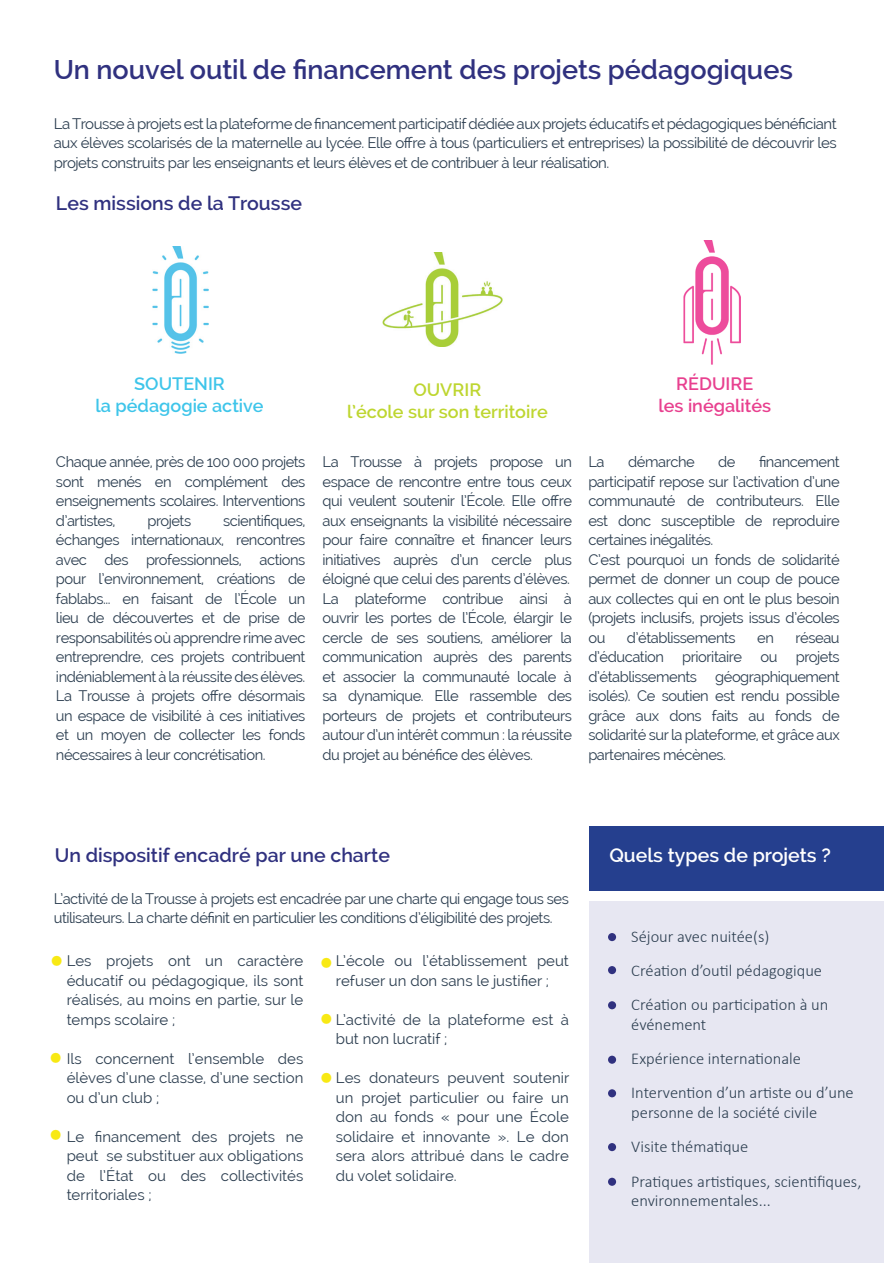
<style>
.page{position:relative;width:893px;height:1263px;background:#fff}
.page>*{position:absolute;margin:0;border:0;box-sizing:border-box;transform-origin:0 0}
.t1{font:37.5px "Minion Pro";color:#f8e914}
.t2{font:600 27px "Raleway";color:#30317f}
.t3{font:600 19.5px "Raleway";color:#30317f}
.t4{font:600 19.5px "Raleway";color:#fff}
.t5{font:600 18px "Raleway";color:#bed630}
.t6{font:600 18px "Raleway";color:#3ec5ea}
.t7{font:600 18px "Raleway";color:#e8408f}
.t8{font:300 16.5px/19.8px "Calibri";color:#2c3e50}
.t9{font:15px/19.5px "Raleway";letter-spacing:-.03em;color:#2c3e50;text-align:justify}
.t10{font:15px/19.5px "Raleway";color:#2c3e50}
</style>
<div class="page">
<img style="left:152px;top:247px;width:57px;height:106px">
<img style="left:684px;top:240px;width:56px;height:124px">
<img style="left:382px;top:253px;width:121px;height:93px">
<div style="left:589px;top:826px;width:295px;height:64px;background:#253f8e"></div>
<div style="left:589px;top:902px;width:295px;height:361px;background:#e7e7f2"></div>
<div style="left:608px;top:933px;width:8px;height:8px;background:#30317f;border-radius:50%"></div>
<div style="left:608px;top:966px;width:8px;height:8px;background:#30317f;border-radius:50%"></div>
<div style="left:608px;top:1001px;width:8px;height:8px;background:#30317f;border-radius:50%"></div>
<div style="left:608px;top:1056px;width:8px;height:8px;background:#30317f;border-radius:50%"></div>
<div style="left:608px;top:1089px;width:8px;height:8px;background:#30317f;border-radius:50%"></div>
<div style="left:608px;top:1143px;width:8px;height:8px;background:#30317f;border-radius:50%"></div>
<div style="left:608px;top:1178px;width:8px;height:8px;background:#30317f;border-radius:50%"></div>
<p class="t2" style="left:54px;top:54px;width:741px">Un nouvel outil de financement des projets pédagogiques</p>
<p class="t9" style="left:54px;top:114px;width:784px">La Trousse à projets est la plateforme de financement participatif dédiée aux projets éducatifs et pédagogiques bénéficiant aux élèves scolarisés de la maternelle au lycée. Elle offre à tous (particuliers et entreprises) la possibilité de découvrir les projets construits par les enseignants et leurs élèves et de contribuer à leur réalisation.</p>
<p class="t3" style="left:56px;top:192px;width:248px">Les missions de la Trousse</p>
<p class="t6" style="left:134px;top:374px;width:92px">SOUTENIR</p>
<p class="t6" style="left:96px;top:395px;width:170px">la pédagogie active</p>
<p class="t9" style="left:56px;top:452px;width:251px">Chaque année, près de 100 000 projets sont menés en complément des enseignements scolaires. Interventions d’artistes,</p>
<p class="t9" style="left:56px;top:511px;width:251px;text-indent:167px">scientifiques, échanges internationaux, rencontres avec des professionnels, actions pour l’environnement, créations de fablabs... en faisant de l’École un lieu de découvertes et de prise de responsabilités où apprendre rime avec entreprendre, ces projets contribuent indéniablement à la réussite des élèves.</p>
<p class="t9" style="left:56px;top:686px;width:251px">La Trousse à projets offre désormais un espace de visibilité à ces initiatives et un moyen de collecter les fonds nécessaires à leur concrétisation.</p>
<p class="t9" style="left:148px;top:511px;width:45px">projets</p>
<p class="t5" style="left:413px;top:379px;width:70px">OUVRIR</p>
<p class="t5" style="left:347px;top:401px;width:202px">l’école sur son territoire</p>
<p class="t9" style="left:323px;top:452px;width:251px">La Trousse à projets propose un espace de rencontre entre tous ceux qui veulent soutenir l’École. Elle offre aux enseignants la visibilité nécessaire pour faire connaître et financer leurs initiatives auprès d’un cercle plus éloigné que celui des parents d’élèves.</p>
<p class="t9" style="left:323px;top:589px;width:251px">La plateforme contribue ainsi à ouvrir les portes de l’École, élargir le cercle de ses soutiens, améliorer la communication auprès des parents et associer la communauté locale à sa dynamique. Elle rassemble des porteurs de projets et contributeurs autour d’un intérêt commun : la réussite du projet au bénéfice des élèves.</p>
<p class="t7" style="left:676px;top:374px;width:79px">RÉDUIRE</p>
<p class="t7" style="left:658px;top:395px;width:114px">les inégalités</p>
<p class="t9" style="left:588px;top:452px;width:253px;text-indent:171px">financement participatif repose sur l’activation d’une communauté de contributeurs. Elle est donc susceptible de reproduire certaines inégalités.</p>
<p class="t9" style="left:588px;top:550px;width:253px">C’est pourquoi un fonds de solidarité permet de donner un coup de pouce aux collectes qui en ont le plus besoin (projets inclusifs, projets issus d’écoles ou</p>
<p class="t9" style="left:588px;top:452px;width:18px">La</p>
<p class="t9" style="left:628px;top:452px;width:68px">démarche</p>
<p class="t9" style="left:718px;top:452px;width:19px">de</p>
<p class="t9" style="left:588px;top:628px;width:253px;text-indent:207px">réseau d’éducation prioritaire ou projets d’établissements géographiquement isolés). Ce soutien est rendu possible grâce aux dons faits au fonds de solidarité sur la plateforme, et grâce aux partenaires mécènes.</p>
<p class="t9" style="left:627px;top:628px;width:110px">d’établissements</p>
<p class="t9" style="left:757px;top:628px;width:18px">en</p>
<p class="t3" style="left:55px;top:844px;width:337px">Un dispositif encadré par une charte</p>
<p class="t4" style="left:609px;top:844px;width:223px">Quels types de projets ?</p>
<p class="t9" style="left:54px;top:888px;width:517px">L’activité de la Trousse à projets est encadrée par une charte qui engage tous ses utilisateurs. La charte définit en particulier les conditions d’éligibilité des projets.</p>
<p class="t1" style="left:49px;top:931px;width:16px">•</p>
<p class="t9" style="left:67px;top:951px;width:238px">Les projets ont un caractère éducatif ou pédagogique, ils sont réalisés, au moins en partie, sur le temps scolaire ;</p>
<p class="t9" style="left:67px;top:1049px;width:238px">Ils concernent l’ensemble des élèves d’une classe, d’une section ou d’un club ;</p>
<p class="t9" style="left:67px;top:1127px;width:238px">Le financement des projets ne peut se substituer aux obligations de l’État ou des collectivités territoriales ;</p>
<p class="t1" style="left:48px;top:1029px;width:16px">•</p>
<p class="t1" style="left:48px;top:1106px;width:16px">•</p>
<p class="t10" style="left:336px;top:951px;width:235px">L’école ou l’établissement peut refuser un don sans le justifier ;</p>
<p class="t10" style="left:336px;top:1010px;width:235px">L’activité de la plateforme est à but non lucratif ;</p>
<p class="t9" style="left:336px;top:1068px;width:235px">Les donateurs peuvent soutenir un projet particulier ou faire un don au fonds « pour une École solidaire et innovante ». Le don sera alors attribué dans le cadre du volet solidaire.</p>
<p class="t1" style="left:319px;top:933px;width:16px">•</p>
<p class="t1" style="left:319px;top:990px;width:16px">•</p>
<p class="t1" style="left:319px;top:1049px;width:16px">•</p>
<p class="t8" style="left:631px;top:926px;width:140px">Séjour avec nuitée(s)</p>
<p class="t8" style="left:631px;top:960px;width:192px">Création d’outil pédagogique</p>
<p class="t8" style="left:631px;top:994px;width:199px">Création ou participation à un événement</p>
<p class="t8" style="left:631px;top:1048px;width:171px">Expérience internationale</p>
<p class="t8" style="left:631px;top:1083px;width:224px">Intervention d’un artiste ou d’une personne de la société civile</p>
<p class="t8" style="left:631px;top:1137px;width:119px">Visite thématique</p>
<p class="t8" style="left:631px;top:1171px;width:232px">Pratiques artistiques, scientifiques, environnementales...</p>
</div>
